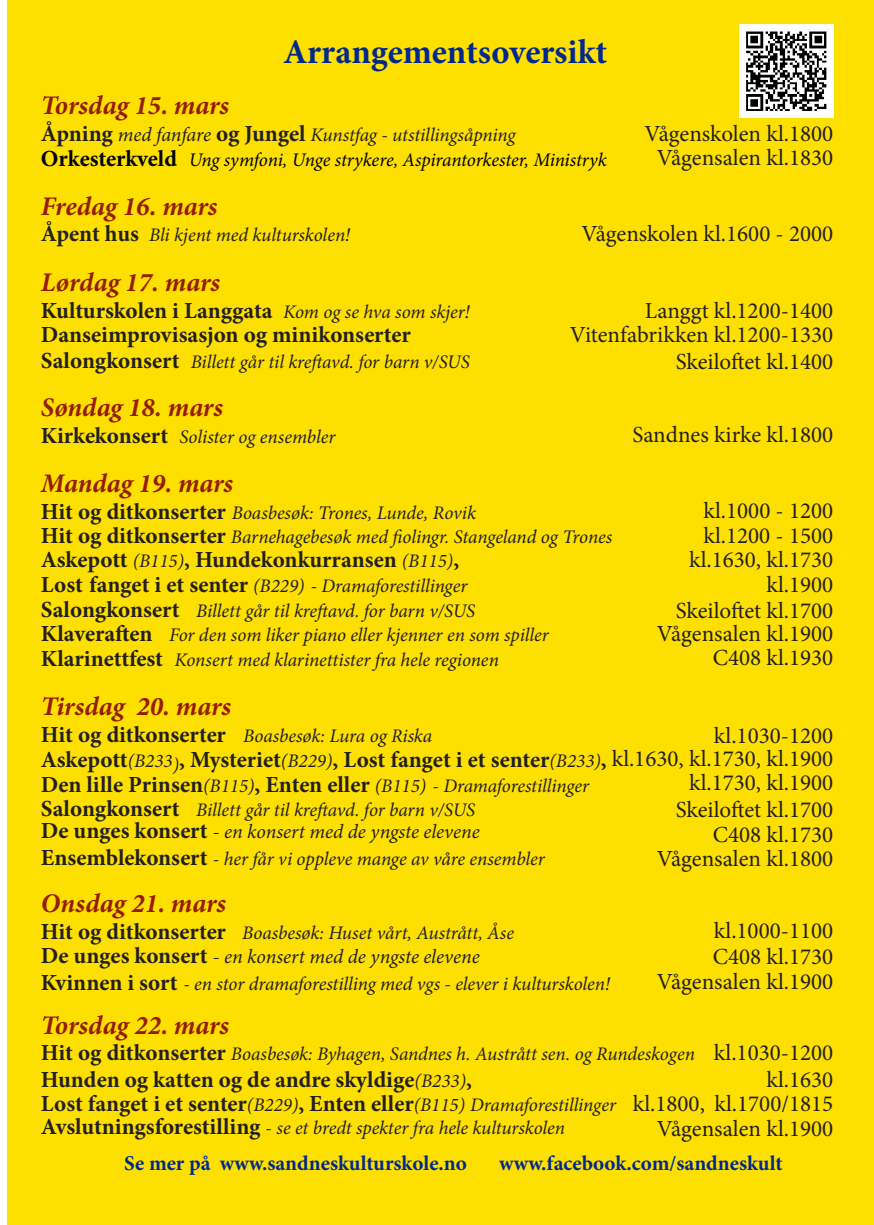
<style>
.page{position:relative;width:874px;height:1225px;background:#fff}
.page>*{position:absolute;margin:0;border:0;box-sizing:border-box;transform-origin:0 0}
.t1{font:700 34.6px "Minion Pro";letter-spacing:-.005em;color:#00288e}
.t2{font:italic 700 26.8px "Minion Pro";letter-spacing:-.005em;color:#951c01}
.t3{font:23px "Minion Pro";color:#231f20}
.t4{font:700 23px "Minion Pro";color:#231f20}
.t5{font:700 21.2px "Minion Pro";color:#00288e}
.t6{font:italic 20px "Minion Pro";letter-spacing:-.005em;color:#231f20}
.t7{font:italic 19.2px "Minion Pro";letter-spacing:-.005em;color:#231f20}
.t8{font:italic 19.2px "Minion Pro";letter-spacing:-.01em;color:#000}
.s1{font-weight:700;font-style:normal;font-size:23px}
.s2{font-size:20px}
.s3{font-weight:400;font-style:italic;font-size:19.2px}
.s4{font-weight:400}
</style>
<div class="page">
<div style="left:8px;top:0;width:865px;height:1225px;background:#fde000"></div>
<img style="left:739px;top:24px;width:93px;height:94px">
<p class="t1" style="left:283px;top:28px;width:325px">Arrangementsoversikt</p>
<p class="t2" style="left:41px;top:87px;width:189px">Torsdag 15. mars</p>
<p class="t7" style="left:41px;top:121px;width:476px"><span class="s1">Åpning</span> <span class="s2">med fanfare</span> <span class="s1">og Jungel</span> Kunstfag - utstillingsåpning</p>
<p class="t8" style="left:41px;top:147px;width:567px"><span class="s1">Orkesterkveld</span> Ung symfoni, Unge strykere, Aspirantorkester, Ministryk</p>
<p class="t3" style="left:644px;top:118px;width:190px">Vågenskolen kl.1800</p>
<p class="t3" style="left:656px;top:142px;width:178px">Vågensalen kl.1830</p>
<p class="t2" style="left:41px;top:187px;width:178px">Fredag 16. mars</p>
<p class="t7" style="left:41px;top:222px;width:310px"><span class="s1">Åpent hus</span> Bli kjent med kulturskolen!</p>
<p class="t3" style="left:581px;top:219px;width:253px">Vågenskolen kl.1600 - 2000</p>
<p class="t2" style="left:41px;top:264px;width:180px">Lørdag 17. mars</p>
<p class="t4" style="left:41px;top:294px;width:430px">Kulturskolen i Langgata <span class="s3">Kom og se hva som skjer!</span></p>
<p class="t3" style="left:644px;top:295px;width:190px">Langgt kl.1200-1400</p>
<p class="t4" style="left:41px;top:319px;width:371px">Danseimprovisasjon og minikonserter</p>
<p class="t3" style="left:569px;top:319px;width:265px">Vitenfabrikken kl.1200-1330</p>
<p class="t7" style="left:41px;top:348px;width:430px"><span class="s1">Salongkonsert</span> Billett går til kreftavd. for barn v/SUS</p>
<p class="t3" style="left:675px;top:346px;width:159px">Skeiloftet kl.1400</p>
<p class="t2" style="left:41px;top:388px;width:183px">Søndag 18. mars</p>
<p class="t7" style="left:41px;top:424px;width:296px"><span class="s1">Kirkekonsert</span> Solister og ensembler</p>
<p class="t2" style="left:41px;top:464px;width:194px">Mandag 19. mars</p>
<p class="t7" style="left:41px;top:500px;width:436px"><span class="s1">Hit og ditkonserter</span> Boasbesøk: Trones, Lunde, Rovik</p>
<p class="t7" style="left:41px;top:523px;width:572px"><span class="s1">Hit og ditkonserter</span> Barnehagebesøk med fiolingr. Stangeland og Trones</p>
<p class="t4" style="left:41px;top:543px;width:419px">Askepott <span class="s3">(B115)</span>, Hundekonkurransen <span class="s3">(B115)</span>,</p>
<p class="t3" style="left:632px;top:419px;width:202px">Sandnes kirke kl.1800</p>
<p class="t3" style="left:703px;top:495px;width:131px">kl.1000 - 1200</p>
<p class="t3" style="left:703px;top:520px;width:131px">kl.1200 - 1500</p>
<p class="t3" style="left:688px;top:544px;width:146px">kl.1630, kl.1730</p>
<p class="t7" style="left:41px;top:573px;width:428px"><span class="s1">Lost fanget i et senter</span> (B229) - Dramaforestillinger</p>
<p class="t3" style="left:766px;top:569px;width:68px">kl.1900</p>
<p class="t7" style="left:41px;top:622px;width:509px"><span class="s1">Klaveraften</span> For den som liker piano eller kjenner en som spiller</p>
<p class="t7" style="left:41px;top:646px;width:459px"><span class="s1">Klarinettfest</span> Konsert med klarinettister fra hele regionen</p>
<p class="t7" style="left:41px;top:597px;width:435px"><span class="s1">Salongkonsert</span> Billett går til kreftavd. for barn v/SUS</p>
<p class="t3" style="left:675px;top:595px;width:159px">Skeiloftet kl.1700</p>
<p class="t3" style="left:656px;top:618px;width:178px">Vågensalen kl.1900</p>
<p class="t3" style="left:712px;top:642px;width:122px">C408 kl.1930</p>
<p class="t2" style="left:41px;top:687px;width:191px">Tirsdag 20. mars</p>
<p class="t7" style="left:41px;top:723px;width:392px"><span class="s1">Hit og ditkonserter</span> Boasbesøk: Lura og Riska</p>
<p class="t3" style="left:713px;top:720px;width:121px">kl.1030-1200</p>
<p class="t4" style="left:41px;top:743px;width:793px">Askepott<span class="s3">(B233</span><sub>)</sub>, Mysteriet<span class="s3">(B229)</span>, Lost fanget i et senter<span class="s3">(B233)</span>, <span class="s4">kl.1630, kl.1730, kl.1900</span></p>
<p class="t3" style="left:688px;top:767px;width:146px">kl.1730, kl.1900</p>
<p class="t7" style="left:41px;top:772px;width:549px"><span class="s1">Den lille Prinsen</span>(B115)<span class="s1">, Enten eller</span> (B115) - Dramaforestillinger</p>
<p class="t7" style="left:41px;top:796px;width:435px"><span class="s1">Salongkonsert</span> Billett går til kreftavd. for barn v/SUS</p>
<p class="t3" style="left:675px;top:794px;width:159px">Skeiloftet kl.1700</p>
<p class="t6" style="left:41px;top:817px;width:440px"><span class="s1">De unges konsert</span> - en konsert med de yngste elevene</p>
<p class="t3" style="left:712px;top:819px;width:122px">C408 kl.1730</p>
<p class="t7" style="left:41px;top:846px;width:505px"><span class="s1">Ensemblekonsert</span> - her får vi oppleve mange av våre ensembler</p>
<p class="t3" style="left:656px;top:843px;width:178px">Vågensalen kl.1800</p>
<p class="t2" style="left:41px;top:884px;width:186px">Onsdag 21. mars</p>
<p class="t7" style="left:41px;top:919px;width:474px"><span class="s1">Hit og ditkonserter</span> Boasbesøk: Huset vårt, Austrått, Åse</p>
<p class="t3" style="left:713px;top:915px;width:121px">kl.1000-1100</p>
<p class="t6" style="left:41px;top:942px;width:440px"><span class="s1">De unges konsert</span> - en konsert med de yngste elevene</p>
<p class="t7" style="left:41px;top:970px;width:570px"><span class="s1">Kvinnen i sort</span> - en stor dramaforestilling med vgs - elever i kulturskolen!</p>
<p class="t3" style="left:712px;top:941px;width:122px">C408 kl.1730</p>
<p class="t3" style="left:656px;top:966px;width:178px">Vågensalen kl.1900</p>
<p class="t2" style="left:41px;top:1006px;width:189px">Torsdag 22. mars</p>
<p class="t7" style="left:41px;top:1041px;width:655px"><span class="s1">Hit og ditkonserter</span> Boasbesøk: Byhagen, Sandnes h. Austrått sen. og Rundeskogen</p>
<p class="t4" style="left:41px;top:1063px;width:432px">Hunden og katten og de andre skyldige<span class="s3">(B233)</span>,</p>
<p class="t3" style="left:713px;top:1037px;width:121px">kl.1030-1200</p>
<p class="t3" style="left:766px;top:1064px;width:68px">kl.1630</p>
<p class="t7" style="left:41px;top:1092px;width:576px"><span class="s1">Lost fanget i et senter</span>(B229)<span class="s1">, Enten eller</span>(B115) Dramaforestillinger</p>
<p class="t3" style="left:632px;top:1088px;width:202px">kl.1800, kl.1700/1815</p>
<p class="t7" style="left:41px;top:1114px;width:525px"><span class="s1">Avslutningsforestilling</span> - se et bredt spekter fra hele kulturskolen</p>
<p class="t3" style="left:656px;top:1113px;width:178px">Vågensalen kl.1900</p>
<p class="t5" style="left:124px;top:1148px;width:344px">Se mer på www.sandneskulturskole.no</p>
<p class="t5" style="left:499px;top:1148px;width:285px">www.facebook.com/sandneskult</p>
</div>
